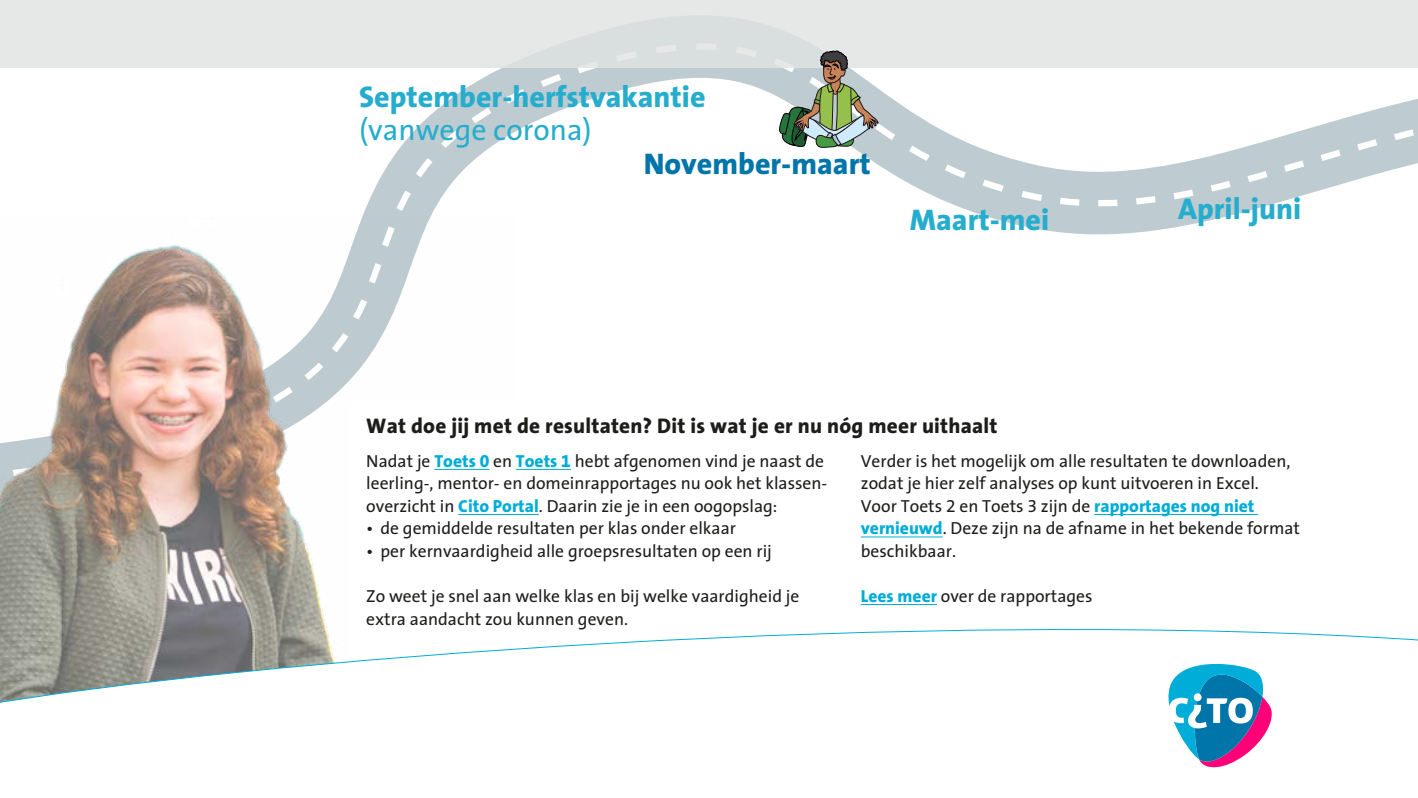
<style>
.page{position:relative;width:1418px;height:798px;background:#fff}
.page>*{position:absolute;margin:0;border:0;box-sizing:border-box;transform-origin:0 0}
.VP_Heading{font:800 30px "Cito The Sans";color:#26adcd}
.VP_Heading-2{font:30px "Cito The Sans";color:#26adcd}
.VP_Heading-3{font:800 30px "Cito The Sans";color:#0075aa}
.VP_Heading-4{font:800 21.25px "Cito The Sans";letter-spacing:.01em;color:#1d1d1b}
.TEKST__14_18{font:17.5px/22.5px "Cito The Sans";color:#1d1d1b}
.s1{font-weight:800;color:#00add8}
</style>
<div class="page">
<svg style="left:0;top:67px;width:1417px;height:168px"></svg>
<img style="left:0;top:216px;width:513px;height:388px">
<div style="left:350px;top:399px;width:972px;height:270px;background:#fff;border-radius:5px"></div>
<hr style="left:434px;top:469px;width:55px;height:1px;background:#00add8">
<hr style="left:516px;top:469px;width:55px;height:1px;background:#00add8">
<hr style="left:458px;top:514px;width:81px;height:1px;background:#00add8">
<hr style="left:1094px;top:514px;width:164px;height:1px;background:#00add8">
<hr style="left:860px;top:536px;width:82px;height:1px;background:#00add8">
<div style="left:0;top:0;width:1417px;height:67px;background:#e0e3e2"></div>
<svg style="left:779px;top:51px;width:99px;height:100px"></svg>
<svg style="left:0;top:604px;width:1417px;height:99px"></svg>
<svg style="left:1154px;top:652px;width:124px;height:116px"></svg>
<p class="VP_Heading" style="left:359px;top:71px;width:348px">September-herfstvakantie</p>
<p class="VP_Heading-2" style="left:359px;top:105px;width:234px">(vanwege corona)</p>
<p class="VP_Heading-3" style="left:643px;top:139px;width:228px">November-maart</p>
<p class="VP_Heading" style="left:909px;top:195px;width:141px">Maart-mei</p>
<p class="VP_Heading" style="left:1178px;top:184px;width:125px">April-juni</p>
<p class="VP_Heading-4" style="left:366px;top:408px;width:632px">Wat doe jij met de resultaten? Dit is wat je er nu nóg meer uithaalt</p>
<p class="TEKST__14_18" style="left:366px;top:449px;width:461px;text-align:justify">Nadat je <span class="s1">Toets 0</span> en <span class="s1">Toets 1</span> hebt afgenomen vind je naast de leerling-, mentor- en domeinrapportages nu ook het klassen&shy;overzicht in <span class="s1">Cito Portal</span>. Daarin zie je in een oogopslag:</p>
<p class="TEKST__14_18" style="left:366px;top:516px;width:371px">• de gemiddelde resultaten per klas onder elkaar</p>
<p class="TEKST__14_18" style="left:366px;top:539px;width:407px">• per kernvaardigheid alle groepsresultaten op een rij</p>
<p class="TEKST__14_18" style="left:366px;top:584px;width:434px">Zo weet je snel aan welke klas en bij welke vaardigheid je extra aandacht zou kunnen geven.</p>
<p class="TEKST__14_18" style="left:860px;top:449px;width:431px">Verder is het mogelijk om alle resultaten te downloaden, zodat je hier zelf analyses op kunt uitvoeren in Excel.</p>
<p class="TEKST__14_18" style="left:860px;top:494px;width:440px">Voor Toets 2 en Toets 3 zijn de <span class="s1">rapportages nog niet vernieuwd</span>. Deze zijn na de afname in het bekende format beschikbaar.</p>
<p class="TEKST__14_18" style="left:860px;top:584px;width:233px"><span class="s1">Lees meer</span> over de rapportages</p>
</div>
